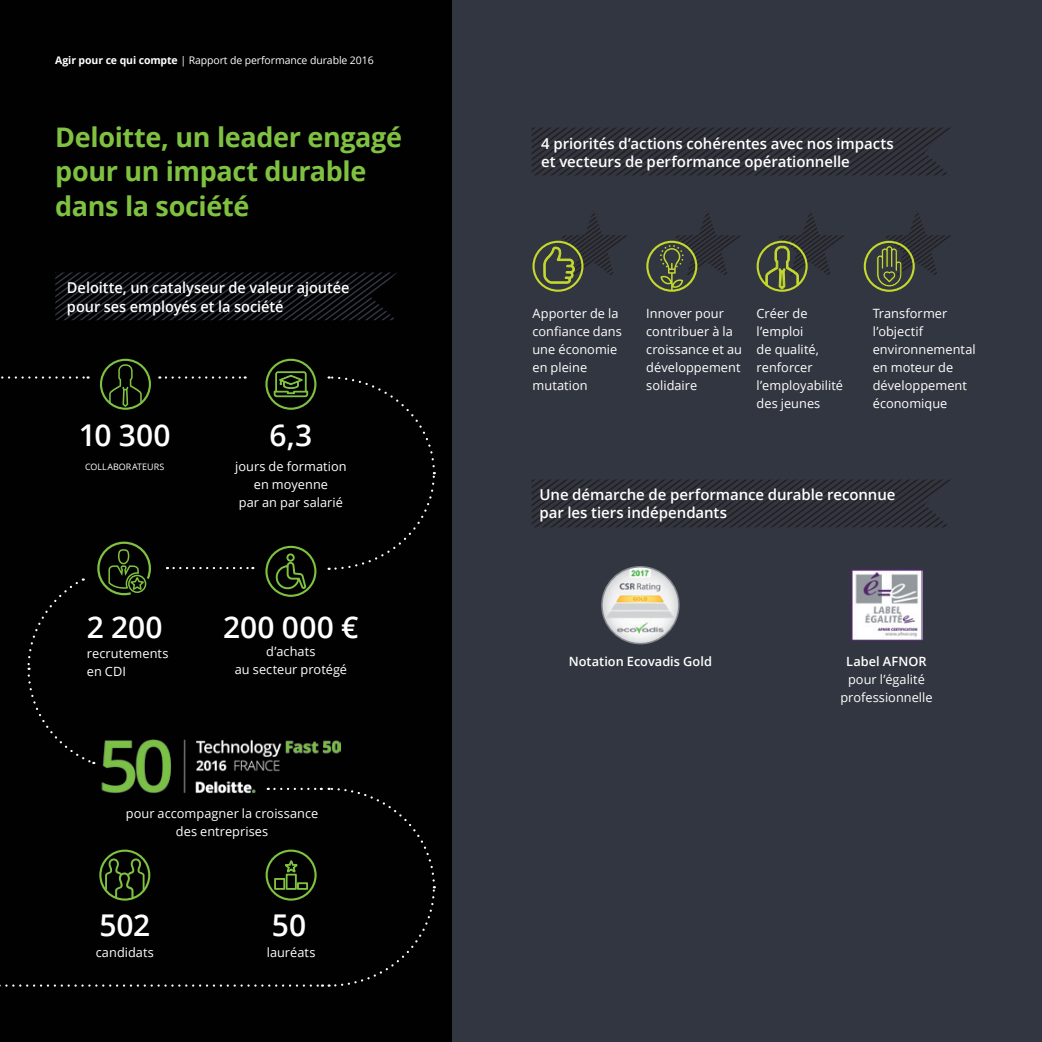
<style>
.page{position:relative;width:1042px;height:1042px;background:#fff}
.page>*{position:absolute;margin:0;border:0;box-sizing:border-box;transform-origin:0 0}
.Body_copy__8_5_12pt{font:600 30px "Open Sans";letter-spacing:-.005em;color:#fff}
.Body_copy__8_5_12pt-2{font:600 30px "Open Sans";color:#fff}
.Cover_headline_bold{font:700 27px/34.5px "Open Sans";letter-spacing:-.015em;color:#7fc241}
.Body_copy__8_5_12pt-3{font:600 15px/18px "Open Sans";letter-spacing:-.005em;color:#fff}
.Body_copy__8_5_12pt-4{font:12.75px/18px "Open Sans";letter-spacing:.005em;color:#fff}
.Body_copy__8_5_12pt-5{font:600 12.75px "Open Sans";color:#fff}
.Brochure_title___Lef{font:10.5px "Open Sans";letter-spacing:-.01em;color:#fff}
.Body_copy__8_5_12pt-6{font:8.85px "Open Sans";letter-spacing:.005em;color:#fff}
.s1{font-weight:700}
.s2{font-weight:600}
</style>
<div class="page">
<div style="left:0;top:0;width:452px;height:1042px;background:#010101"></div>
<div style="left:452px;top:0;width:590px;height:1042px;background:#323640"></div>
<svg style="left:531px;top:479px;width:420px;height:48px"></svg>
<img style="left:602px;top:567px;width:77px;height:76px;border-radius:38px">
<div style="left:601px;top:566px;width:78px;height:78px;border:1px solid #86888e;border-radius:50%"></div>
<img style="left:851px;top:569px;width:71px;height:71px">
<svg style="left:531px;top:128px;width:419px;height:47px"></svg>
<svg style="left:55px;top:272px;width:342px;height:48px"></svg>
<img style="left:101px;top:739px;width:240px;height:55px">
<svg style="left:265px;top:546px;width:51px;height:51px"></svg>
<svg style="left:532px;top:213px;width:95px;height:79px"></svg>
<svg style="left:646px;top:213px;width:95px;height:79px"></svg>
<svg style="left:756px;top:213px;width:88px;height:79px"></svg>
<svg style="left:864px;top:211px;width:87px;height:81px"></svg>
<svg style="left:99px;top:849px;width:51px;height:51px"></svg>
<svg style="left:266px;top:849px;width:51px;height:51px"></svg>
<svg style="left:265px;top:359px;width:51px;height:51px"></svg>
<svg style="left:100px;top:359px;width:51px;height:51px"></svg>
<svg style="left:329px;top:376px;width:107px;height:194px"></svg>
<svg style="left:27px;top:541px;width:125px;height:223px"></svg>
<svg style="left:1px;top:376px;width:88px;height:3px"></svg>
<svg style="left:166px;top:376px;width:80px;height:3px"></svg>
<svg style="left:174px;top:567px;width:79px;height:2px"></svg>
<svg style="left:329px;top:786px;width:107px;height:201px"></svg>
<svg style="left:0;top:984px;width:323px;height:2px"></svg>
<svg style="left:268px;top:788px;width:54px;height:2px"></svg>
<p class="Brochure_title___Lef" style="left:55px;top:53px;width:320px"><span class="s1">Agir pour ce qui compte</span> | Rapport de performance durable 2016</p>
<p class="Cover_headline_bold" style="left:55px;top:119px;width:348px">Deloitte, un leader engagé pour un impact durable dans la société</p>
<p class="Body_copy__8_5_12pt-3" style="left:67px;top:277px;width:284px;line-height:19.5px">Deloitte, un catalyseur de valeur ajoutée pour ses employés et la société</p>
<p class="Body_copy__8_5_12pt-2" style="left:79px;top:415px;width:93px">10 300</p>
<p class="Body_copy__8_5_12pt-6" style="left:85px;top:461px;width:81px">COLLABORATEURS</p>
<p class="Body_copy__8_5_12pt" style="left:269px;top:415px;width:44px">6,3</p>
<p class="Body_copy__8_5_12pt-4" style="left:235px;top:457px;width:113px;text-align:center">jours de formation en moyenne</p>
<p class="Body_copy__8_5_12pt-4" style="left:239px;top:493px;width:106px">par an par salarié</p>
<p class="Body_copy__8_5_12pt" style="left:87px;top:606px;width:77px">2 200</p>
<p class="Body_copy__8_5_12pt" style="left:223px;top:606px;width:137px">200 000 €</p>
<p class="Body_copy__8_5_12pt-4" style="left:235px;top:642px;width:114px;text-align:center">d’achats<br>au secteur protégé</p>
<p class="Body_copy__8_5_12pt-4" style="left:87px;top:644px;width:83px">recrutements en CDI</p>
<p class="Body_copy__8_5_12pt-4" style="left:126px;top:804px;width:194px;text-align:center">pour accompagner la croissance des entreprises</p>
<p class="Body_copy__8_5_12pt" style="left:99px;top:904px;width:52px">502</p>
<p class="Body_copy__8_5_12pt-4" style="left:96px;top:943px;width:60px">candidats</p>
<p class="Body_copy__8_5_12pt" style="left:272px;top:904px;width:36px">50</p>
<p class="Body_copy__8_5_12pt-4" style="left:267px;top:943px;width:50px">lauréats</p>
<p class="Body_copy__8_5_12pt-3" style="left:541px;top:134px;width:354px">4 priorités d’actions cohérentes avec nos impacts et vecteurs de performance opérationnelle</p>
<p class="Body_copy__8_5_12pt-4" style="left:532px;top:304px;width:91px">Apporter de la confiance dans une économie en pleine mutation</p>
<p class="Body_copy__8_5_12pt-4" style="left:646px;top:304px;width:97px">Innover pour contribuer à la croissance et au développement solidaire</p>
<p class="Body_copy__8_5_12pt-4" style="left:756px;top:304px;width:88px">Créer de l’emploi<br>de qualité, renforcer l’employabilité des jeunes</p>
<p class="Body_copy__8_5_12pt-4" style="left:873px;top:304px;width:104px">Transformer l’objectif environnemental en moteur de développement économique</p>
<p class="Body_copy__8_5_12pt-3" style="left:539px;top:485px;width:357px">Une démarche de performance durable reconnue par les tiers indépendants</p>
<p class="Body_copy__8_5_12pt-5" style="left:569px;top:652px;width:145px">Notation Ecovadis Gold</p>
<p class="Body_copy__8_5_12pt-4" style="left:840px;top:652px;width:94px;text-align:center"><span class="s2">Label AFNOR </span>pour l’égalité professionnelle</p>
</div>
